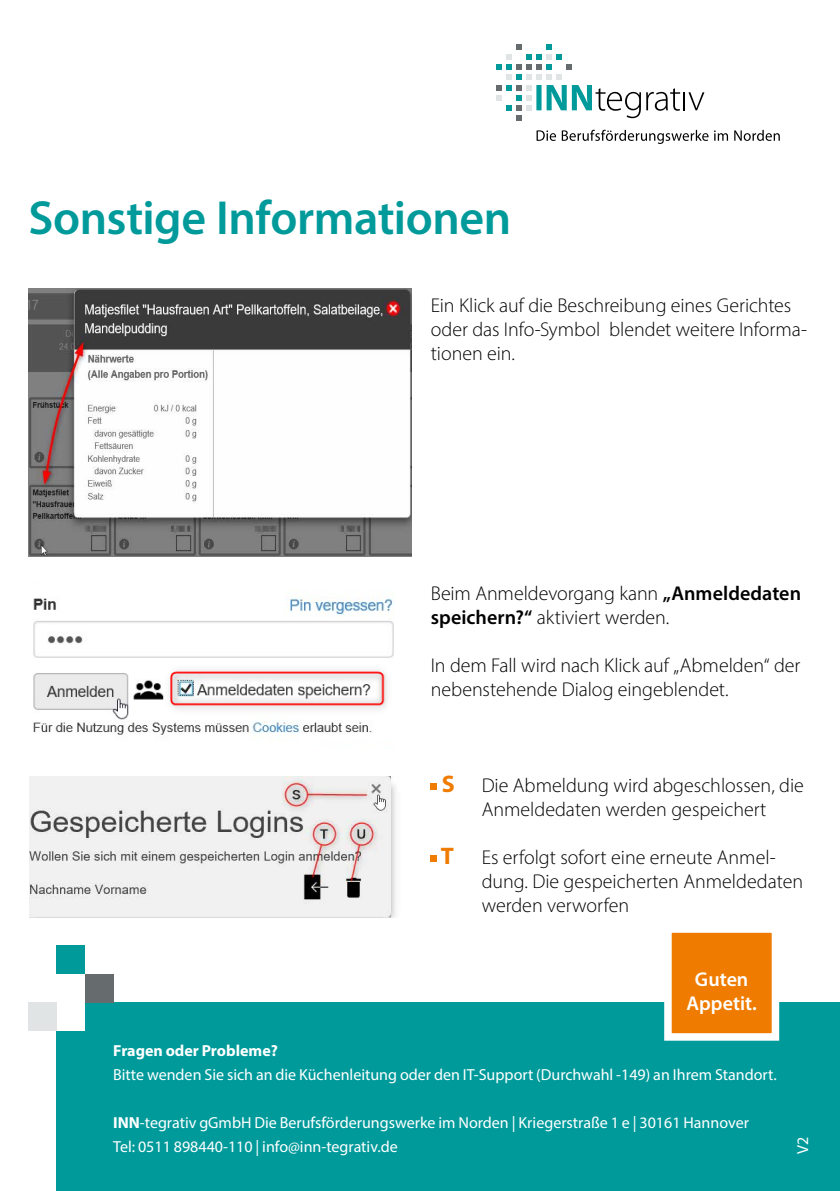
<style>
.page{position:relative;width:840px;height:1191px;background:#fff}
.page>*{position:absolute;margin:0;border:0;box-sizing:border-box;transform-origin:0 0}
.t1{font:600 48px "Myriad Pro";letter-spacing:-.01em;color:#009a9b}
.t2{font:700 24px "Myriad Pro";color:#ef7c00}
.t3{font:300 20px/24px "Myriad Pro";color:#000}
.t4{font:600 20px/24px "Myriad Pro";color:#fff;text-align:center}
.t5{font:16px/24px "Myriad Pro";color:#fff}
.t6{font:700 16px "Myriad Pro";color:#fff}
.s1{font-weight:600}
.s2{font-weight:700}
</style>
<div class="page">
<svg style="left:536px;top:130px;width:243px;height:14px"></svg>
<svg style="left:496px;top:45px;width:208px;height:75px"></svg>
<img style="left:28px;top:288px;width:383px;height:268px">
<img style="left:33px;top:590px;width:361px;height:151px">
<img style="left:29px;top:776px;width:367px;height:141px">
<svg style="left:430px;top:783px;width:6px;height:6px"></svg>
<svg style="left:430px;top:855px;width:6px;height:6px"></svg>
<div style="left:56px;top:1002px;width:783px;height:189px;background:#009a9b"></div>
<div style="left:56px;top:974px;width:29px;height:56px;background:#fff"></div>
<div style="left:28px;top:1002px;width:28px;height:28px;background:#e1e4e5"></div>
<div style="left:56px;top:945px;width:29px;height:29px;background:#009a9b"></div>
<div style="left:85px;top:974px;width:28px;height:28px;background:#666c6e"></div>
<div style="left:667px;top:929px;width:108px;height:108px;background:#ef7c00"></div>
<div style="left:663px;top:925px;width:115px;height:115px;border:8px solid #fff"></div>
<h1 class="t1" style="left:28px;top:188px;width:484px">Sonstige Informationen</h1>
<p class="t3" style="left:430px;top:293px;width:377px">Ein Klick auf die Beschreibung eines Gerichtes oder das Info-Symbol blendet weitere Informa&shy;tionen ein.</p>
<p class="t3" style="left:430px;top:581px;width:371px">Beim Anmeldevorgang kann <span class="s1">„Anmeldedaten speichern?“</span> aktiviert werden.</p>
<p class="t3" style="left:430px;top:653px;width:371px">In dem Fall wird nach Klick auf „Abmelden“ der nebenstehende Dialog eingeblendet.</p>
<p class="t2" style="left:441px;top:768px;width:14px">S</p>
<p class="t2" style="left:440px;top:840px;width:15px">T</p>
<p class="t3" style="left:481px;top:773px;width:323px">Die Abmeldung wird abgeschlossen, die<br>Anmeldedaten werden gespeichert</p>
<p class="t3" style="left:481px;top:845px;width:323px">Es erfolgt sofort eine erneute Anmel&shy;dung. Die gespeicherten Anmeldedaten werden verworfen</p>
<p class="t4" style="left:686px;top:967px;width:72px">Guten<br>Appetit.</p>
<p class="t6" style="left:113px;top:1040px;width:166px">Fragen oder Probleme?</p>
<p class="t5" style="left:113px;top:1062px;width:664px">Bitte wenden Sie sich an die Küchenleitung oder den IT-Support (Durchwahl -149) an Ihrem Standort.</p>
<p class="t5" style="left:113px;top:1110px;width:636px"><span class="s2">INN</span>-tegrativ gGmbH Die Berufsförderungswerke im Norden | Kriegerstraße 1 e | 30161 Hannover<br>Tel: 0511 898440-110 | info@inn-tegrativ.de</p>
<p class="t5" style="left:790px;top:1154px;width:19px;rotate:-90deg">V2</p>
</div>
